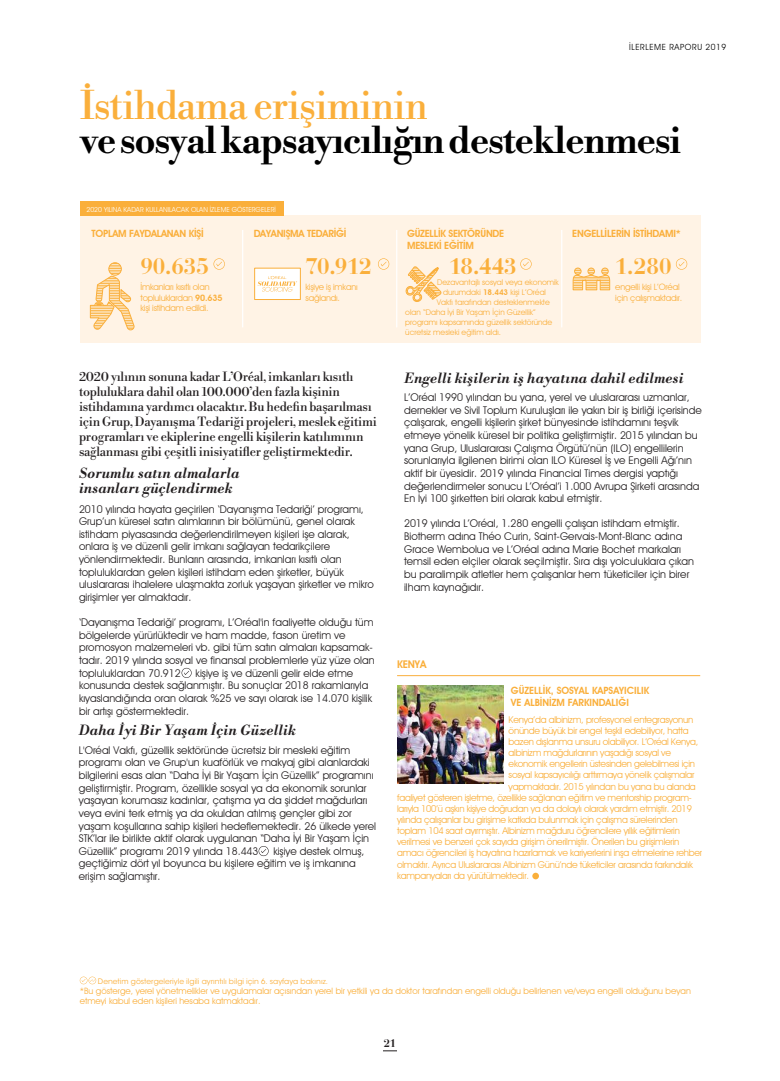
<style>
.page{position:relative;width:780px;height:1081px;background:#fff}
.page>*{position:absolute;margin:0;border:0;box-sizing:border-box;transform-origin:0 0}
.t1{font:38.75px "Libre Bodoni";letter-spacing:-.03em;color:#faaf3b}
.t2{font:700 36.25px "Libre Bodoni";letter-spacing:-.03em;color:#000}
.t3{font:700 22.5px "Bauer Bodoni Std";color:#faaf3b}
.t4{font:italic 700 13.75px/15px "Libre Bodoni";letter-spacing:.025em;color:#231f20}
.t5{font:12.5px/15px "Libre Bodoni";letter-spacing:-.025em;color:#231f20}
.t6{font:700 11px "Bauer Bodoni Std";color:#231f20}
.t7{font:10.62px/12.6px "Avant Garde IT Cby BT";color:#231f20}
.t8{font:600 10.62px "Avant Garde IT Cby BT";letter-spacing:-.015em;color:#faaf3b}
.t9{font:600 10px/12px "Avant Garde IT Cby BT";letter-spacing:-.02em;color:#faaf3b}
.t10{font:600 10px/11.9px "Avant Garde IT Cby BT";color:#faaf3b}
.t11{font:9.38px "Avant Garde IT Cby BT";letter-spacing:-.025em;color:#faaf3b}
.t12{font:8.75px/10px "Avant Garde IT Cby BT";color:#faaf3b}
.t13{font:8.75px/10.5px "Avant Garde IT Cby BT";letter-spacing:-.02em;color:#faaf3b}
.t14{font:8.5px "Avant Garde IT Cby BT";letter-spacing:.065em;color:#000}
.t15{font:7.88px "Avant Garde IT Cby BT";color:#faaf3b}
.t16{font:7.5px "ITC Avant Garde Std";color:#faaf3b}
.t17{font:6.88px "Avant Garde IT Cby BT";color:#fff}
.s1{font-weight:600}
</style>
<div class="page">
<hr style="left:397px;top:675px;width:303px;height:1px;background:#faaf3b">
<div style="left:532px;top:872px;width:7px;height:7px;background:#faaf3b;border-radius:50%"></div>
<div style="left:80px;top:216px;width:620px;height:127px;background:#fff3e5"></div>
<hr style="left:396px;top:230px;width:1px;height:97px;background:#fff">
<hr style="left:242px;top:230px;width:1px;height:97px;background:#fff">
<hr style="left:561px;top:230px;width:1px;height:97px;background:#fff">
<div style="left:108px;top:262px;width:14px;height:13px;border:1px solid #faaf3b;border-radius:50%"></div>
<svg style="left:90px;top:263px;width:45px;height:67px"></svg>
<svg style="left:572px;top:268px;width:38px;height:22px"></svg>
<div style="left:601px;top:268px;width:7px;height:7px;border:1px solid #faaf3b;border-radius:50%"></div>
<div style="left:587px;top:268px;width:7px;height:7px;border:1px solid #faaf3b;border-radius:50%"></div>
<div style="left:574px;top:268px;width:7px;height:7px;border:1px solid #faaf3b;border-radius:50%"></div>
<svg style="left:213px;top:258px;width:12px;height:12px"></svg>
<svg style="left:675px;top:258px;width:12px;height:12px"></svg>
<svg style="left:520px;top:258px;width:11px;height:12px"></svg>
<div style="left:254px;top:268px;width:46px;height:32px;background:#fff;border:1px solid #faaf3b"></div>
<svg style="left:378px;top:258px;width:11px;height:12px"></svg>
<svg style="left:258px;top:276px;width:39px;height:16px"></svg>
<svg style="left:383px;top:1050px;width:14px;height:1px"></svg>
<div style="left:80px;top:201px;width:204px;height:15px;background:#faaf3b"></div>
<svg style="left:80px;top:976px;width:16px;height:8px"></svg>
<hr style="left:405px;top:302px;width:36px;height:1px;background:#faaf3b">
<svg style="left:405px;top:267px;width:36px;height:35px"></svg>
<img style="left:397px;top:685px;width:106px;height:99px">
<svg style="left:181px;top:668px;width:11px;height:10px"></svg>
<svg style="left:258px;top:846px;width:10px;height:10px"></svg>
<p class="t14" style="left:629px;top:42px;width:98px">İLERLEME RAPORU 2019</p>
<h1 class="t1" style="left:80px;top:83px;width:349px">İstihdama erişiminin</h1>
<h2 class="t2" style="left:80px;top:119px;width:602px">ve sosyal kapsayıcılığın desteklenmesi</h2>
<p class="t17" style="left:87px;top:206px;width:191px">2020 YILINA KADAR KULLANILACAK OLAN İZLEME GÖSTERGELERİ</p>
<p class="t9" style="left:92px;top:227px;width:113px">TOPLAM FAYDALANAN KİŞİ</p>
<p class="t9" style="left:254px;top:227px;width:94px">DAYANIŞMA TEDARİĞİ</p>
<p class="t9" style="left:407px;top:227px;width:99px">GÜZELLİK SEKTÖRÜNDE<br>MESLEKİ EĞİTİM</p>
<p class="t9" style="left:572px;top:227px;width:110px">ENGELLİLERİN İSTİHDAMI*</p>
<p class="t13" style="left:140px;top:282px;width:83px">İmkanları kısıtlı olan topluluklardan <span class="s1">90.635 </span>kişi istihdam edildi.</p>
<p class="t13" style="left:305px;top:282px;width:54px">kişiye iş imkanı sağlandı.</p>
<p class="t13" style="left:615px;top:282px;width:68px">engelli kişi L’Oréal için çalışmaktadır.</p>
<h3 class="t3" style="left:140px;top:253px;width:70px">90.635</h3>
<h3 class="t3" style="left:305px;top:253px;width:68px">70.912</h3>
<h3 class="t3" style="left:449px;top:253px;width:69px">18.443</h3>
<h3 class="t3" style="left:615px;top:253px;width:58px">1.280</h3>
<p class="t15" style="left:437px;top:277px;width:123px">Dezavantajlı sosyal veya ekonomik</p>
<p class="t15" style="left:443px;top:287px;width:104px">durumdaki <span class="s1">18.443</span> kişi L’Oréal</p>
<p class="t15" style="left:436px;top:297px;width:115px">Vakfı tarafından desteklenmekte</p>
<p class="t15" style="left:405px;top:307px;width:132px">olan “Daha İyi Bir Yaşam İçin Güzellik”</p>
<p class="t15" style="left:405px;top:317px;width:148px">programı kapsamında güzellik sektöründe</p>
<p class="t15" style="left:405px;top:327px;width:97px">ücretsiz mesleki eğitim aldı.</p>
<p class="t5" style="left:79px;top:370px;width:299px">2020 yılının sonuna kadar L’Oréal, imkanları kısıtlı topluluklara dahil olan 100.000’den fazla kişinin istihdamına yardımcı olacaktır. Bu hedefin başarılması için Grup, Dayanışma Tedariği projeleri, meslek eğitimi programları ve ekiplerine engelli kişilerin katılımının sağlanması gibi çeşitli inisiyatifler geliştirmektedir.</p>
<p class="t4" style="left:79px;top:466px;width:161px">Sorumlu satın almalarla insanları güçlendirmek</p>
<p class="t7" style="left:79px;top:502px;width:296px">2010 yılında hayata geçirilen ‘Dayanışma Tedariği’ programı, Grup’un küresel satın alımlarının bir bölümünü, genel olarak istihdam piyasasında değerlendirilmeyen kişileri işe alarak, onlara iş ve düzenli gelir imkanı sağlayan tedarikçilere yönlendirmektedir. Bunların arasında, imkanları kısıtlı olan topluluklardan gelen kişileri istihdam eden şirketler, büyük uluslararası ihalelere ulaşmakta zorluk yaşayan şirketler ve mikro girişimler yer almaktadır.</p>
<p class="t7" style="left:79px;top:616px;width:297px">‘Dayanışma Tedariği’ programı, L’Oréal'in faaliyette olduğu tüm bölgelerde yürürlüktedir ve ham madde, fason üretim ve promosyon malzemeleri vb. gibi tüm satın almaları kapsamak&shy;tadır. 2019 yılında sosyal ve finansal problemlerle yüz yüze olan topluluklardan 70.912</p>
<p class="t7" style="left:79px;top:666px;width:295px;text-indent:117px">kişiye iş ve düzenli gelir elde etme konusunda destek sağlanmıştır. Bu sonuçlar 2018 rakamlarıyla kıyaslandığında oran olarak %25 ve sayı olarak ise 14.070 kişilik bir artışı göstermektedir.</p>
<p class="t4" style="left:79px;top:724px;width:218px">Daha İyi Bir Yaşam İçin Güzellik</p>
<p class="t7" style="left:79px;top:743px;width:298px">L'Oréal Vakfı, güzellik sektöründe ücretsiz bir mesleki eğitim programı olan ve Grup'un kuaförlük ve makyaj gibi alanlardaki bilgilerini esas alan “Daha İyi Bir Yaşam İçin Güzellik” programını geliştirmiştir. Program, özellikle sosyal ya da ekonomik sorunlar yaşayan korumasız kadınlar, çatışma ya da şiddet mağdurları veya evini terk etmiş ya da okuldan atılmış gençler gibi zor yaşam koşullarına sahip kişileri hedeflemektedir. 26 ülkede yerel STK’lar ile birlikte aktif olarak uygulanan “Daha İyi Bir Yaşam İçin Güzellik” programı 2019 yılında 18.443</p>
<p class="t7" style="left:79px;top:844px;width:287px;text-indent:194px">kişiye destek olmuş, geçtiğimiz dört yıl boyunca bu kişilere eğitim ve iş imkanına erişim sağlamıştır.</p>
<p class="t4" style="left:404px;top:371px;width:280px">Engelli kişilerin iş hayatına dahil edilmesi</p>
<p class="t7" style="left:404px;top:391px;width:299px">L’Oréal 1990 yılından bu yana, yerel ve uluslararası uzmanlar, dernekler ve Sivil Toplum Kuruluşları ile yakın bir iş birliği içerisinde çalışarak, engelli kişilerin şirket bünyesinde istihdamını teşvik etmeye yönelik küresel bir politika geliştirmiştir. 2015 yılından bu yana Grup, Uluslararası Çalışma Örgütü’nün (ILO) engellilerin sorunlarıyla ilgilenen birimi olan ILO Küresel İş ve Engelli Ağı’nın aktif bir üyesidir. 2019 yılında Financial Times dergisi yaptığı değerlendirmeler sonucu L’Oréal’i 1.000 Avrupa Şirketi arasında En İyi 100 şirketten biri olarak kabul etmiştir.</p>
<p class="t7" style="left:404px;top:517px;width:291px">2019 yılında L’Oréal, 1.280 engelli çalışan istihdam etmiştir.<br>Biotherm adına Théo Curin, Saint-Gervais-Mont-Blanc adına Grace Wembolua ve L’Oréal adına Marie Bochet markaları temsil eden elçiler olarak seçilmiştir. Sıra dışı yolculuklara çıkan bu paralimpik atletler hem çalışanlar hem tüketiciler için birer ilham kaynağıdır.</p>
<p class="t8" style="left:397px;top:658px;width:31px">KENYA</p>
<p class="t10" style="left:511px;top:685px;width:140px">GÜZELLİK, SOSYAL KAPSAYICILIK<br>VE ALBİNİZM FARKINDALIĞI</p>
<p class="t11" style="left:508px;top:713px;width:186px">Kenya’da albinizm, profesyonel entegrasyonun</p>
<p class="t11" style="left:508px;top:725px;width:181px">önünde büyük bir engel teşkil edebiliyor, hatta</p>
<p class="t11" style="left:508px;top:736px;width:191px">bazen dışlanma unsuru olabiliyor. L’Oréal Kenya,</p>
<p class="t11" style="left:508px;top:747px;width:164px">albinizm mağdurlarının yaşadığı sosyal ve</p>
<p class="t11" style="left:508px;top:758px;width:188px">ekonomik engellerin üstesinden gelebilmesi için</p>
<p class="t11" style="left:508px;top:769px;width:187px">sosyal kapsayıcılığı arttırmaya yönelik çalışmalar</p>
<p class="t11" style="left:508px;top:780px;width:189px">yapmaktadır. 2015 yılından bu yana bu alanda</p>
<p class="t11" style="left:397px;top:791px;width:296px">faaliyet gösteren işletme, özellikle sağlanan eğitim ve mentorship program-</p>
<p class="t11" style="left:397px;top:803px;width:296px">larıyla 100’ü aşkın kişiye doğrudan ya da dolaylı olarak yardım etmiştir. 2019</p>
<p class="t11" style="left:397px;top:814px;width:282px">yılında çalışanlar bu girişime katkıda bulunmak için çalışma sürelerinden</p>
<p class="t11" style="left:397px;top:825px;width:284px">toplam 104 saat ayırmıştır. Albinizm mağduru öğrencilere yıllık eğitimlerin</p>
<p class="t11" style="left:397px;top:836px;width:284px">verilmesi ve benzeri çok sayıda girişim önerilmiştir. Önerilen bu girişimlerin</p>
<p class="t11" style="left:397px;top:847px;width:306px">amacı öğrencileri iş hayatına hazırlamak ve kariyerlerini inşa etmelerine rehber</p>
<p class="t11" style="left:397px;top:858px;width:297px">olmaktır. Ayrıca Uluslararası Albinizm Günü’nde tüketiciler arasında farkındalık</p>
<p class="t11" style="left:397px;top:869px;width:133px">kampanyaları da yürütülmektedir.</p>
<p class="t16" style="left:98px;top:976px;width:231px">Denetim göstergeleriyle ilgili ayrıntılı bilgi için 6. sayfaya bakınız.</p>
<p class="t12" style="left:80px;top:985px;width:612px">*Bu gösterge, yerel yönetmelikler ve uygulamalar açısından yerel bir yetkili ya da doktor tarafından engelli olduğu belirlenen ve/veya engelli olduğunu beyan etmeyi kabul eden kişileri hesaba katmaktadır.</p>
<p class="t6" style="left:384px;top:1036px;width:14px">21</p>
</div>
